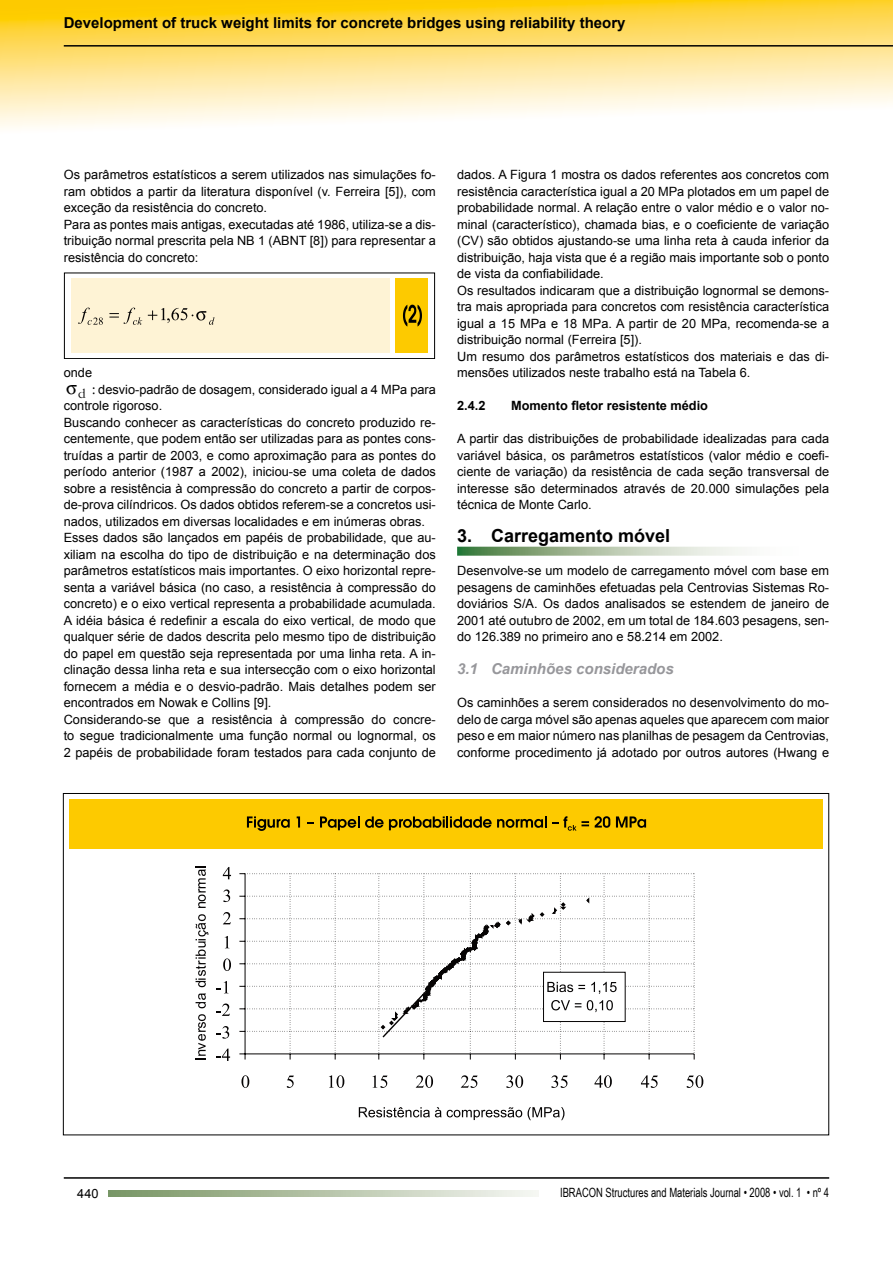
<style>
.page{position:relative;width:893px;height:1263px;background:#fff}
.page>*{position:absolute;margin:0;border:0;box-sizing:border-box;transform-origin:0 0}
.t1{font:700 18px "Arial";color:#000}
.t2{font:300 18px "Garamond";color:#000}
.t3{font:700 15px "Arial";color:#000}
.t4{font:italic 700 15px "Arial";color:#97979b}
.t5{font:12.75px/16.5px "Arial";color:#000}
.t6{font:12.75px "Arial Narrow";color:#000;scale:.9 1}
.t7{font:700 12.75px "Arial";color:#000}
.s1{font-family:"Garamond";font-weight:300;font-size:13.5px}
</style>
<div class="page">
<svg style="left:0;top:0;width:893px;height:128px;background:#fee691"></svg>
<hr style="left:64px;top:1177px;width:765px;height:2px;background:#000">
<hr style="left:64px;top:45px;width:829px;height:2px;background:#000">
<svg style="left:108px;top:1190px;width:431px;height:6px;background:#b6c5aa"></svg>
<div style="left:64px;top:273px;width:371px;height:86px;border:1px solid #000"></div>
<div style="left:396px;top:278px;width:32px;height:75px;background:#fdca00"></div>
<div style="left:71px;top:278px;width:318px;height:75px;background:#fef3d5"></div>
<svg style="left:403px;top:305px;width:19px;height:22px"></svg>
<svg style="left:109px;top:308px;width:33px;height:17px"></svg>
<svg style="left:148px;top:308px;width:67px;height:17px"></svg>
<svg style="left:78px;top:308px;width:25px;height:17px"></svg>
<svg style="left:457px;top:547px;width:288px;height:9px;background:#acc1a5"></svg>
<div style="left:70px;top:799px;width:752px;height:49px;background:#fdca00"></div>
<svg style="left:247px;top:816px;width:43px;height:15px"></svg>
<svg style="left:297px;top:816px;width:3px;height:11px"></svg>
<svg style="left:308px;top:822px;width:6px;height:2px"></svg>
<svg style="left:320px;top:816px;width:39px;height:14px"></svg>
<svg style="left:616px;top:816px;width:30px;height:12px"></svg>
<svg style="left:365px;top:816px;width:245px;height:15px"></svg>
<svg style="left:239px;top:873px;width:456px;height:186px"></svg>
<svg style="left:216px;top:1048px;width:14px;height:13px"></svg>
<svg style="left:216px;top:1026px;width:13px;height:12px"></svg>
<svg style="left:216px;top:1003px;width:14px;height:13px"></svg>
<svg style="left:216px;top:981px;width:12px;height:12px"></svg>
<svg style="left:223px;top:958px;width:8px;height:13px"></svg>
<svg style="left:225px;top:936px;width:4px;height:12px"></svg>
<svg style="left:223px;top:912px;width:8px;height:12px"></svg>
<svg style="left:223px;top:889px;width:7px;height:13px"></svg>
<svg style="left:223px;top:867px;width:8px;height:12px"></svg>
<svg style="left:241px;top:1075px;width:8px;height:13px"></svg>
<svg style="left:287px;top:1075px;width:7px;height:13px"></svg>
<svg style="left:329px;top:1075px;width:15px;height:13px"></svg>
<svg style="left:372px;top:1075px;width:15px;height:13px"></svg>
<svg style="left:416px;top:1075px;width:17px;height:13px"></svg>
<svg style="left:461px;top:1075px;width:17px;height:13px"></svg>
<svg style="left:506px;top:1075px;width:17px;height:13px"></svg>
<svg style="left:551px;top:1075px;width:17px;height:13px"></svg>
<svg style="left:594px;top:1075px;width:18px;height:13px"></svg>
<svg style="left:641px;top:1075px;width:17px;height:13px"></svg>
<svg style="left:687px;top:1075px;width:16px;height:13px"></svg>
<svg style="left:359px;top:1107px;width:163px;height:13px"></svg>
<svg style="left:528px;top:1107px;width:36px;height:13px"></svg>
<svg style="left:196px;top:1014px;width:10px;height:45px"></svg>
<svg style="left:196px;top:993px;width:10px;height:15px"></svg>
<svg style="left:196px;top:914px;width:12px;height:73px"></svg>
<svg style="left:196px;top:866px;width:10px;height:42px"></svg>
<p class="t3" style="left:64px;top:13px;width:563px">Development of truck weight limits for concrete bridges using reliability theory</p>
<p class="t5" style="left:64px;top:167px;width:374px">Os parâmetros estatísticos a serem utilizados nas simulações fo&shy;ram obtidos a partir da literatura disponível (v. Ferreira [5]), com exceção da resistência do concreto.<br>Para as pontes mais antigas, executadas até 1986, utiliza-se a dis&shy;tribuição normal prescrita pela NB 1 (ABNT [8]) para representar a resistência do concreto:</p>
<p class="t5" style="left:64px;top:365px;width:30px">onde</p>
<p class="t5" style="left:64px;top:381px;width:374px;text-indent:14px"><span class="s1">d</span> desvio-padrão de dosagem, considerado igual a 4 MPa para controle rigoroso.<br>Buscando conhecer as características do concreto produzido re&shy;centemente, que podem então ser utilizadas para as pontes cons&shy;truídas a partir de 2003, e como aproximação para as pontes do período anterior (1987 a 2002), iniciou-se uma coleta de dados sobre a resistência à compressão do concreto a partir de corpos&shy;de-prova cilíndricos. Os dados obtidos referem-se a concretos usi&shy;nados, utilizados em diversas localidades e em inúmeras obras.<br>Esses dados são lançados em papéis de probabilidade, que au&shy;xiliam na escolha do tipo de distribuição e na determinação dos parâmetros estatísticos mais importantes. O eixo horizontal repre&shy;senta a variável básica (no caso, a resistência à compressão do concreto) e o eixo vertical representa a probabilidade acumulada.<br>A idéia básica é redefinir a escala do eixo vertical, de modo que qualquer série de dados descrita pelo mesmo tipo de distribuição do papel em questão seja representada por uma linha reta. A in&shy;clinação dessa linha reta e sua intersecção com o eixo horizontal fornecem a média e o desvio-padrão. Mais detalhes podem ser encontrados em Nowak e Collins [9].<br>Considerando-se que a resistência à compressão do concre&shy;to segue tradicionalmente uma função normal ou lognormal, os 2 papéis de probabilidade foram testados para cada conjunto de</p>
<h1 class="t2" style="left:91px;top:378px;width:6px">:</h1>
<p class="t5" style="left:457px;top:167px;width:374px">dados. A Figura 1 mostra os dados referentes aos concretos com resistência característica igual a 20 MPa plotados em um papel de probabilidade normal. A relação entre o valor médio e o valor no&shy;minal (característico), chamada bias, e o coeficiente de variação (CV) são obtidos ajustando-se uma linha reta à cauda inferior da distribuição, haja vista que é a região mais importante sob o ponto de vista da confiabilidade.<br>Os resultados indicaram que a distribuição lognormal se demons&shy;tra mais apropriada para concretos com resistência característica igual a 15 MPa e 18 MPa. A partir de 20 MPa, recomenda-se a distribuição normal (Ferreira [5]).<br>Um resumo dos parâmetros estatísticos dos materiais e das di&shy;mensões utilizados neste trabalho está na Tabela 6.</p>
<p class="t7" style="left:457px;top:397px;width:30px">2.4.2</p>
<p class="t7" style="left:511px;top:397px;width:198px">Momento fletor resistente médio</p>
<p class="t5" style="left:457px;top:431px;width:374px;text-align:justify">A partir das distribuições de probabilidade idealizadas para cada variável básica, os parâmetros estatísticos (valor médio e coefi&shy;ciente de variação) da resistência de cada seção transversal de interesse são determinados através de 20.000 simulações pela técnica de Monte Carlo.</p>
<h1 class="t1" style="left:457px;top:524px;width:215px">3. Carregamento móvel</h1>
<p class="t5" style="left:457px;top:563px;width:374px;text-align:justify">Desenvolve-se um modelo de carregamento móvel com base em pesagens de caminhões efetuadas pela Centrovias Sistemas Ro&shy;doviários S/A. Os dados analisados se estendem de janeiro de 2001 até outubro de 2002, em um total de 184.603 pesagens, sen&shy;do 126.389 no primeiro ano e 58.214 em 2002.</p>
<p class="t4" style="left:457px;top:659px;width:218px">3.1 Caminhões considerados</p>
<p class="t5" style="left:457px;top:695px;width:374px;text-align:justify">Os caminhões a serem considerados no desenvolvimento do mo&shy;delo de carga móvel são apenas aqueles que aparecem com maior peso e em maior número nas planilhas de pesagem da Centrovias, conforme procedimento já adotado por outros autores (Hwang e</p>
<p class="t5" style="left:77px;top:1185px;width:23px">440</p>
<p class="t6" style="left:560px;top:1183px;width:300px">IBRACON Structures and Materials Journal • 2008 • vol. 1 • nº 4</p>
</div>
